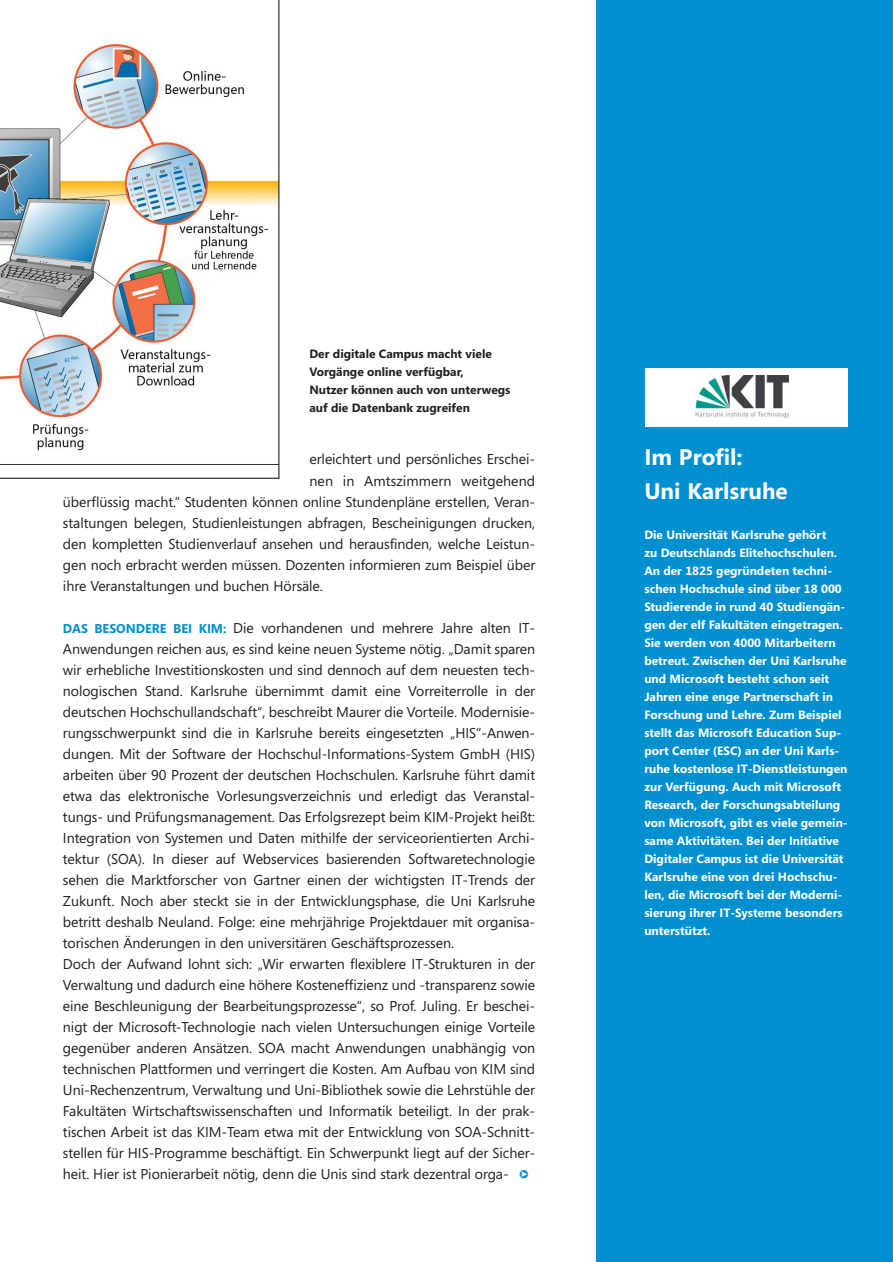
<style>
.page{position:relative;width:893px;height:1262px;background:#fff}
.page>*{position:absolute;margin:0;border:0;box-sizing:border-box;transform-origin:0 0}
.t1{font:700 22.5px/34.2px "Segoe";color:#fff}
.t2{font:14.25px/21px "Segoe";letter-spacing:-.005em;color:#231f1f}
.t3{font:700 12px/18px "Segoe";color:#fff}
.t4{font:700 12px/18px "Segoe";color:#231f1f}
.s1{font-weight:700;font-size:12.75px;color:#0090d0}
.s2{color:#0090d0}
</style>
<div class="page">
<div style="left:596px;top:0;width:296px;height:1261px;background:#0090d0"></div>
<svg style="left:0;top:0;width:279px;height:479px"></svg>
<div style="left:645px;top:368px;width:203px;height:58px;background:#fff"></div>
<img style="left:695px;top:375px;width:93px;height:43px">
<p class="t4" style="left:309px;top:346px;width:202px">Der digitale Campus macht viele<br>Vorgänge online verfügbar,<br>Nutzer können auch von unterwegs auf die Datenbank zugreifen</p>
<p class="t2" style="left:309px;top:450px;width:227px">erleichtert und persönliches Erschei-</p>
<p class="t2" style="left:309px;top:471px;width:227px">nen in Amtszimmern weitgehend</p>
<p class="t2" style="left:63px;top:492px;width:473px">überflüssig macht.“ Studenten können online Stundenpläne erstellen, Veran-</p>
<p class="t2" style="left:63px;top:513px;width:474px">staltungen belegen, Studienleistungen abfragen, Bescheinigungen drucken,</p>
<p class="t2" style="left:63px;top:534px;width:474px">den kompletten Studienverlauf ansehen und herausfinden, welche Leistun-</p>
<p class="t2" style="left:63px;top:555px;width:474px">gen noch erbracht werden müssen. Dozenten informieren zum Beispiel über</p>
<p class="t2" style="left:63px;top:576px;width:261px">ihre Veranstaltungen und buchen Hörsäle.</p>
<p class="t2" style="left:63px;top:618px;width:474px"><span class="s1">DAS BESONDERE BEI KIM:</span> Die vorhandenen und mehrere Jahre alten IT-Anwendungen reichen aus, es sind keine neuen Systeme nötig. „Damit sparen wir erhebliche Investitionskosten und sind dennoch auf dem neuesten tech&shy;nologischen Stand. Karlsruhe übernimmt damit eine Vorreiterrolle in der deutschen Hochschullandschaft“, beschreibt Maurer die Vorteile. Modernisie&shy;rungsschwerpunkt sind die in Karlsruhe bereits eingesetzten „HIS“-Anwen&shy;dungen. Mit der Software der Hochschul-Informations-System GmbH (HIS) arbeiten über 90 Prozent der deutschen Hochschulen. Karlsruhe führt damit etwa das elektronische Vorlesungsverzeichnis und erledigt das Veranstal&shy;tungs- und Prüfungsmanagement. Das Erfolgsrezept beim KIM-Projekt heißt:<br>Integration von Systemen und Daten mithilfe der serviceorientierten Archi&shy;tektur (SOA). In dieser auf Webservices basierenden Softwaretechnologie sehen die Marktforscher von Gartner einen der wichtigsten IT-Trends der Zukunft. Noch aber steckt sie in der Entwicklungsphase, die Uni Karlsruhe betritt deshalb Neuland. Folge: eine mehrjährige Projektdauer mit organisa&shy;torischen Änderungen in den universitären Geschäftsprozessen.<br>Doch der Aufwand lohnt sich: „Wir erwarten flexiblere IT-Strukturen in der Verwaltung und dadurch eine höhere Kosteneffizienz und -transparenz sowie eine Beschleunigung der Bearbeitungsprozesse“, so Prof. Juling. Er beschei&shy;nigt der Microsoft-Technologie nach vielen Untersuchungen einige Vorteile gegenüber anderen Ansätzen. SOA macht Anwendungen unabhängig von technischen Plattformen und verringert die Kosten. Am Aufbau von KIM sind Uni-Rechenzentrum, Verwaltung und Uni-Bibliothek sowie die Lehrstühle der Fakultäten Wirtschaftswissenschaften und Informatik beteiligt. In der prak&shy;tischen Arbeit ist das KIM-Team etwa mit der Entwicklung von SOA-Schnitt&shy;stellen für HIS-Programme beschäftigt. Ein Schwerpunkt liegt auf der Sicher&shy;heit. Hier ist Pionierarbeit nötig, denn die Unis sind stark dezentral orga- <span class="s2">❑</span></p>
<h1 class="t1" style="left:644px;top:442px;width:145px">Im Profil:<br>Uni Karlsruhe</h1>
<p class="t3" style="left:644px;top:527px;width:205px">Die Universität Karlsruhe gehört<br>zu Deutschlands Elitehochschulen.<br>An der 1825 gegründeten techni&shy;schen Hochschule sind über 18 000<br>Studierende in rund 40 Studiengän&shy;gen der elf Fakultäten eingetragen.<br>Sie werden von 4000 Mitarbeitern betreut. Zwischen der Uni Karlsruhe und Microsoft besteht schon seit Jahren eine enge Partnerschaft in Forschung und Lehre. Zum Beispiel stellt das Microsoft Education Sup&shy;port Center (ESC) an der Uni Karls&shy;ruhe kostenlose IT-Dienstleistungen zur Verfügung. Auch mit Microsoft Research, der Forschungsabteilung von Microsoft, gibt es viele gemein&shy;same Aktivitäten. Bei der Initiative Digitaler Campus ist die Universität Karlsruhe eine von drei Hochschu&shy;len, die Microsoft bei der Moderni&shy;sierung ihrer IT-Systeme besonders unterstützt.</p>
</div>
